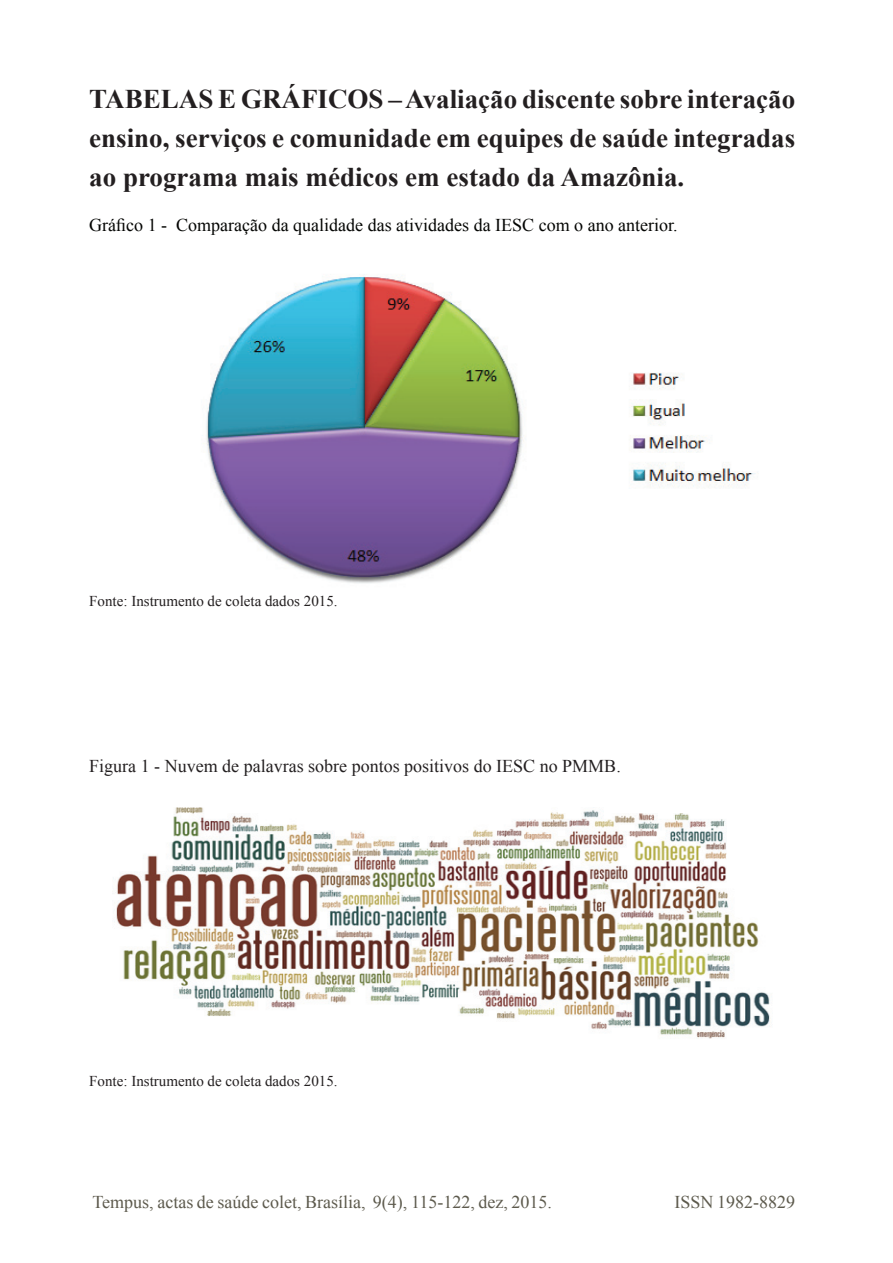
<style>
.page{position:relative;width:893px;height:1263px;background:#fff}
.page>*{position:absolute;margin:0;border:0;box-sizing:border-box;transform-origin:0 0}
.t1{font:700 27px/39px "Times New Roman";color:#231f20;text-align:justify}
.t2{font:18px "Times New Roman";color:#5d5a4d}
.t3{font:18px "Times New Roman";color:#040503}
.t4{font:18px "Times New Roman";color:#231f20}
.t5{font:15px "Times New Roman";color:#231f20}
</style>
<div class="page">
<img style="left:206px;top:274px;width:550px;height:309px">
<img style="left:114px;top:807px;width:656px;height:232px">
<p class="t1" style="left:89px;top:78px;width:707px">TABELAS E GRÁFICOS – Avaliação discente sobre interação ensino, serviços e comunidade em equipes de saúde integradas ao programa mais médicos em estado da Amazônia.</p>
<p class="t3" style="left:89px;top:213px;width:590px">Gráfico 1 - Comparação da qualidade das atividades da IESC com o ano anterior.</p>
<p class="t5" style="left:89px;top:591px;width:250px">Fonte: Instrumento de coleta dados 2015.</p>
<p class="t4" style="left:89px;top:754px;width:533px">Figura 1 - Nuvem de palavras sobre pontos positivos do IESC no PMMB.</p>
<p class="t5" style="left:89px;top:1071px;width:250px">Fonte: Instrumento de coleta dados 2015.</p>
<p class="t2" style="left:93px;top:1190px;width:461px">Tempus, actas de saúde colet, Brasília, 9(4), 115-122, dez, 2015.</p>
<p class="t2" style="left:674px;top:1190px;width:122px">ISSN 1982-8829</p>
</div>
